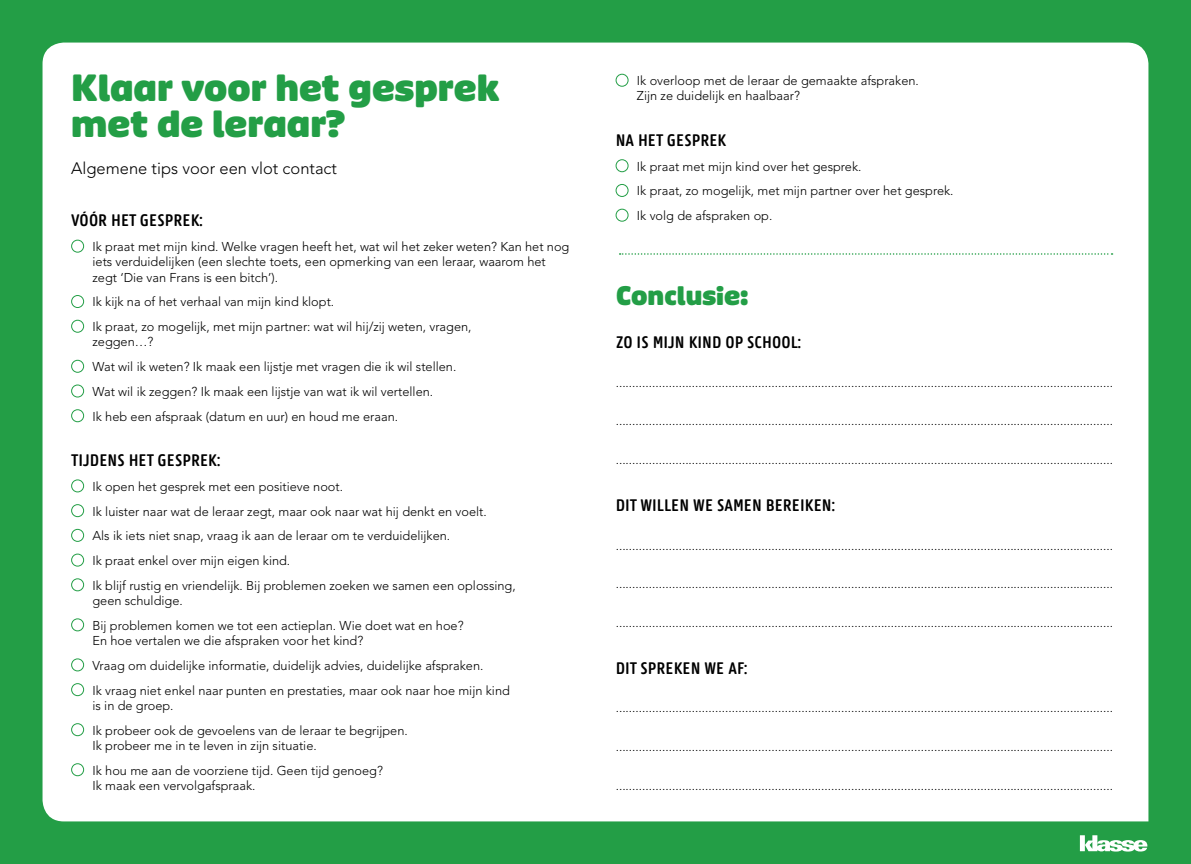
<style>
.page{position:relative;width:1191px;height:864px;background:#fff}
.page>*{position:absolute;margin:0;border:0;box-sizing:border-box;transform-origin:0 0}
.t1{font:36px/36px "Pinup";color:#239e46}
.t2{font:25.5px "Pinup";color:#239e46}
.t3{font:18px "Panno Rounded POS";color:#000}
.t4{font:300 16.5px "Avenir";color:#000}
.t5{font:300 12.75px/24.8px "Avenir";color:#000}
</style>
<div class="page">
<div style="left:0;top:0;width:1191px;height:863px;background:#239e46"></div>
<div style="left:43px;top:43px;width:1105px;height:778px;background:#fff"></div>
<div style="left:72px;top:240px;width:12px;height:12px;background:#fff;border-radius:50%"></div>
<div style="left:71px;top:240px;width:13px;height:12px;border:1px solid #239e46;border-radius:50%"></div>
<div style="left:72px;top:295px;width:12px;height:12px;background:#fff;border-radius:50%"></div>
<div style="left:71px;top:295px;width:13px;height:13px;border:1px solid #239e46;border-radius:50%"></div>
<div style="left:72px;top:320px;width:12px;height:12px;background:#fff;border-radius:50%"></div>
<div style="left:71px;top:320px;width:13px;height:12px;border:1px solid #239e46;border-radius:50%"></div>
<div style="left:72px;top:360px;width:12px;height:12px;background:#fff;border-radius:50%"></div>
<div style="left:71px;top:360px;width:13px;height:12px;border:1px solid #239e46;border-radius:50%"></div>
<div style="left:72px;top:385px;width:12px;height:12px;background:#fff;border-radius:50%"></div>
<div style="left:71px;top:384px;width:13px;height:13px;border:1px solid #239e46;border-radius:50%"></div>
<div style="left:72px;top:409px;width:12px;height:12px;background:#fff;border-radius:50%"></div>
<div style="left:71px;top:409px;width:13px;height:13px;border:1px solid #239e46;border-radius:50%"></div>
<div style="left:72px;top:479px;width:12px;height:12px;background:#fff;border-radius:50%"></div>
<div style="left:71px;top:479px;width:13px;height:13px;border:1px solid #239e46;border-radius:50%"></div>
<div style="left:72px;top:504px;width:12px;height:12px;background:#fff;border-radius:50%"></div>
<div style="left:71px;top:504px;width:13px;height:13px;border:1px solid #239e46;border-radius:50%"></div>
<div style="left:72px;top:529px;width:12px;height:12px;background:#fff;border-radius:50%"></div>
<div style="left:71px;top:528px;width:13px;height:13px;border:1px solid #239e46;border-radius:50%"></div>
<div style="left:72px;top:554px;width:12px;height:12px;background:#fff;border-radius:50%"></div>
<div style="left:71px;top:553px;width:13px;height:13px;border:1px solid #239e46;border-radius:50%"></div>
<div style="left:72px;top:578px;width:12px;height:12px;background:#fff;border-radius:50%"></div>
<div style="left:71px;top:578px;width:13px;height:13px;border:1px solid #239e46;border-radius:50%"></div>
<div style="left:72px;top:618px;width:12px;height:12px;background:#fff;border-radius:50%"></div>
<div style="left:71px;top:618px;width:13px;height:13px;border:1px solid #239e46;border-radius:50%"></div>
<div style="left:72px;top:658px;width:12px;height:12px;background:#fff;border-radius:50%"></div>
<div style="left:71px;top:658px;width:13px;height:13px;border:1px solid #239e46;border-radius:50%"></div>
<div style="left:72px;top:683px;width:12px;height:12px;background:#fff;border-radius:50%"></div>
<div style="left:71px;top:683px;width:13px;height:12px;border:1px solid #239e46;border-radius:50%"></div>
<div style="left:72px;top:723px;width:12px;height:12px;background:#fff;border-radius:50%"></div>
<div style="left:71px;top:723px;width:13px;height:12px;border:1px solid #239e46;border-radius:50%"></div>
<div style="left:72px;top:763px;width:12px;height:12px;background:#fff;border-radius:50%"></div>
<div style="left:71px;top:763px;width:13px;height:12px;border:1px solid #239e46;border-radius:50%"></div>
<div style="left:616px;top:74px;width:12px;height:12px;background:#fff;border-radius:50%"></div>
<div style="left:615px;top:74px;width:13px;height:13px;border:1px solid #239e46;border-radius:50%"></div>
<div style="left:616px;top:160px;width:12px;height:12px;background:#fff;border-radius:50%"></div>
<div style="left:615px;top:159px;width:13px;height:13px;border:1px solid #239e46;border-radius:50%"></div>
<div style="left:616px;top:184px;width:12px;height:12px;background:#fff;border-radius:50%"></div>
<div style="left:615px;top:184px;width:13px;height:13px;border:1px solid #239e46;border-radius:50%"></div>
<div style="left:616px;top:209px;width:12px;height:12px;background:#fff;border-radius:50%"></div>
<div style="left:615px;top:209px;width:13px;height:12px;border:1px solid #239e46;border-radius:50%"></div>
<svg style="left:619px;top:253px;width:493px;height:1px"></svg>
<svg style="left:1080px;top:835px;width:67px;height:16px"></svg>
<h1 class="t1" style="left:71px;top:71px;width:430px">Klaar voor het gesprek met de leraar?</h1>
<p class="t4" style="left:71px;top:159px;width:267px">Algemene tips voor een vlot contact</p>
<h3 class="t3" style="left:71px;top:211px;width:133px">VÓÓR HET GESPREK:</h3>
<p class="t5" style="left:92px;top:239px;width:478px;line-height:15.3px">Ik praat met mijn kind. Welke vragen heeft het, wat wil het zeker weten? Kan het nog iets verduidelijken (een slechte toets, een opmerking van een leraar, waarom het zegt ‘Die van Frans is een bitch’).</p>
<p class="t5" style="left:92px;top:289px;width:380px">Ik kijk na of het verhaal van mijn kind klopt.<br>Ik praat, zo mogelijk, met mijn partner: wat wil hij/zij weten, vragen,</p>
<p class="t5" style="left:92px;top:329px;width:365px">zeggen…?<br>Wat wil ik weten? Ik maak een lijstje met vragen die ik wil stellen.<br>Wat wil ik zeggen? Ik maak een lijstje van wat ik wil vertellen.<br>Ik heb een afspraak (datum en uur) en houd me eraan.</p>
<h3 class="t3" style="left:71px;top:450px;width:151px">TIJDENS HET GESPREK:</h3>
<p class="t5" style="left:92px;top:474px;width:425px">Ik open het gesprek met een positieve noot.<br>Ik luister naar wat de leraar zegt, maar ook naar wat hij denkt en voelt.<br>Als ik iets niet snap, vraag ik aan de leraar om te verduidelijken.<br>Ik praat enkel over mijn eigen kind.<br>Ik blijf rustig en vriendelijk. Bij problemen zoeken we samen een oplossing,</p>
<p class="t5" style="left:92px;top:588px;width:372px">geen schuldige.<br>Bij problemen komen we tot een actieplan. Wie doet wat en hoe?</p>
<p class="t5" style="left:92px;top:628px;width:419px">En hoe vertalen we die afspraken voor het kind?<br>Vraag om duidelijke informatie, duidelijk advies, duidelijke afspraken.<br>Ik vraag niet enkel naar punten en prestaties, maar ook naar hoe mijn kind</p>
<p class="t5" style="left:92px;top:692px;width:317px">is in de groep.<br>Ik probeer ook de gevoelens van de leraar te begrijpen.</p>
<p class="t5" style="left:92px;top:732px;width:292px">Ik probeer me in te leven in zijn situatie.<br>Ik hou me aan de voorziene tijd. Geen tijd genoeg?</p>
<p class="t5" style="left:92px;top:772px;width:164px">Ik maak een vervolgafspraak.</p>
<p class="t5" style="left:637px;top:73px;width:283px;line-height:15.3px">Ik overloop met de leraar de gemaakte afspraken.<br>Zijn ze duidelijk en haalbaar?</p>
<h3 class="t3" style="left:615px;top:130px;width:112px">NA HET GESPREK</h3>
<p class="t5" style="left:637px;top:154px;width:318px">Ik praat met mijn kind over het gesprek.<br>Ik praat, zo mogelijk, met mijn partner over het gesprek.<br>Ik volg de afspraken op.</p>
<h2 class="t2" style="left:615px;top:281px;width:134px">Conclusie:</h2>
<h3 class="t3" style="left:615px;top:333px;width:187px">ZO IS MIJN KIND OP SCHOOL:</h3>
<p class="t5" style="left:615px;top:370px;width:499px">......................................................................................................................................................</p>
<p class="t5" style="left:615px;top:408px;width:499px">......................................................................................................................................................</p>
<p class="t5" style="left:615px;top:447px;width:499px">......................................................................................................................................................</p>
<h3 class="t3" style="left:615px;top:495px;width:221px">DIT WILLEN WE SAMEN BEREIKEN:</h3>
<p class="t5" style="left:615px;top:532px;width:499px">......................................................................................................................................................</p>
<p class="t5" style="left:615px;top:571px;width:499px">......................................................................................................................................................</p>
<p class="t5" style="left:615px;top:609px;width:499px">......................................................................................................................................................</p>
<h3 class="t3" style="left:615px;top:658px;width:133px">DIT SPREKEN WE AF:</h3>
<p class="t5" style="left:615px;top:695px;width:499px">......................................................................................................................................................</p>
<p class="t5" style="left:615px;top:734px;width:499px">......................................................................................................................................................</p>
</div>
